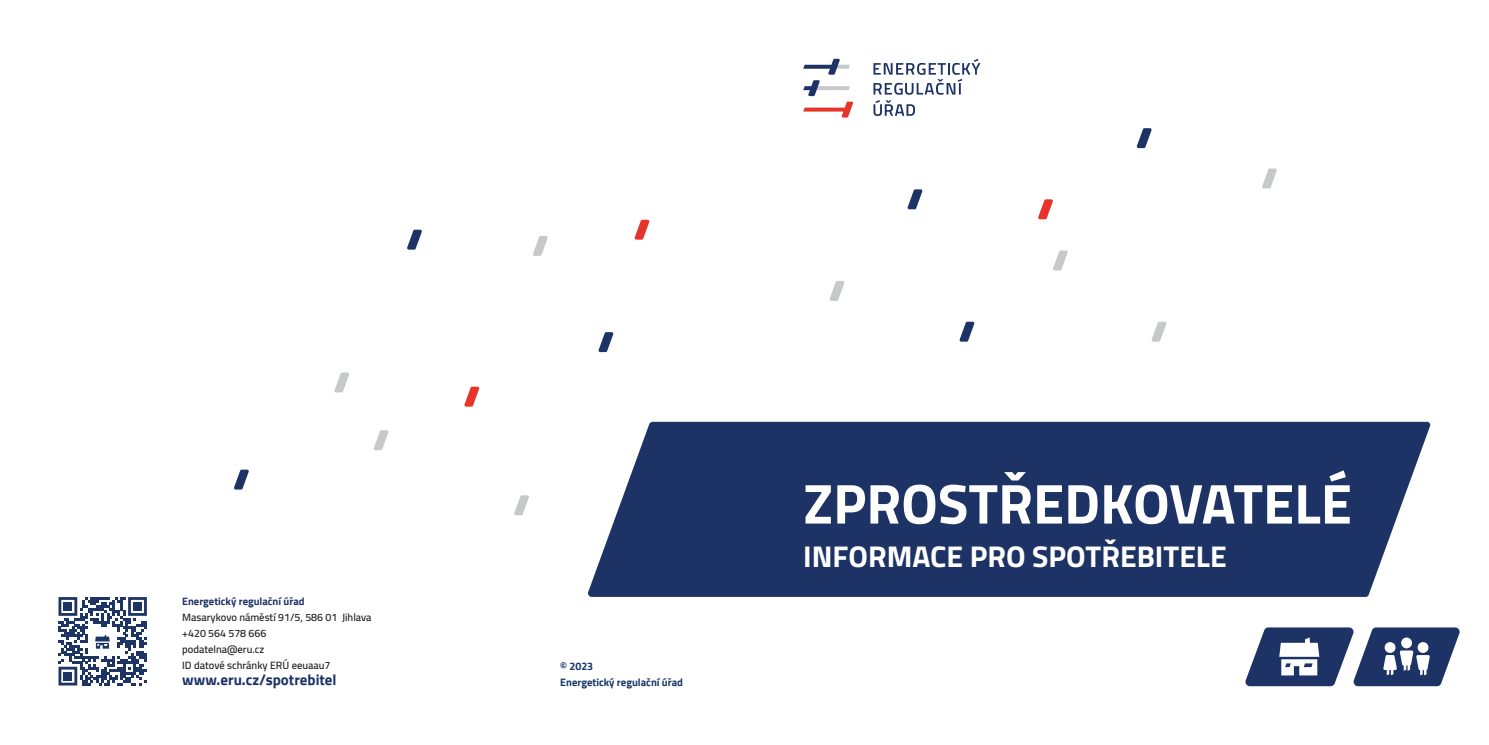
<style>
.page{position:relative;width:1489px;height:745px;background:#fff}
.page>*{position:absolute;margin:0;border:0;box-sizing:border-box;transform-origin:0 0}
.t1{font:700 56.25px "Cairo";color:#fff}
.t2{font:700 30px "Cairo";color:#fff}
.t3{font:700 15px "Cairo";color:#1e3365}
.t4{font:600 10.62px/16px "Cairo";color:#231f20}
.t5{font:700 10.62px/16px "Cairo";color:#193868}
.t6{font:700 10.62px "Cairo";color:#1e3365}
</style>
<div class="page">
<svg style="left:588px;top:421px;width:842px;height:175px;background:#2f4270"></svg>
<svg style="left:803px;top:59px;width:50px;height:58px"></svg>
<svg style="left:873px;top:59px;width:107px;height:57px"></svg>
<svg style="left:58px;top:597px;width:89px;height:88px"></svg>
<div style="left:64px;top:602px;width:8px;height:8px;background:#1d3565"></div>
<div style="left:133px;top:602px;width:8px;height:8px;background:#1d3565"></div>
<div style="left:64px;top:671px;width:8px;height:8px;background:#1d3565"></div>
<img style="left:88px;top:626px;width:29px;height:29px">
<svg style="left:1245px;top:627px;width:215px;height:58px"></svg>
<svg style="left:907px;top:189px;width:15px;height:20px"></svg>
<svg style="left:829px;top:281px;width:15px;height:20px"></svg>
<svg style="left:1053px;top:250px;width:14px;height:20px"></svg>
<svg style="left:959px;top:321px;width:15px;height:20px"></svg>
<svg style="left:1038px;top:199px;width:15px;height:20px"></svg>
<svg style="left:1262px;top:168px;width:14px;height:20px"></svg>
<svg style="left:1151px;top:321px;width:15px;height:20px"></svg>
<svg style="left:1136px;top:128px;width:15px;height:20px"></svg>
<svg style="left:598px;top:332px;width:15px;height:20px"></svg>
<svg style="left:634px;top:219px;width:15px;height:20px"></svg>
<svg style="left:533px;top:236px;width:15px;height:20px"></svg>
<svg style="left:334px;top:372px;width:15px;height:20px"></svg>
<svg style="left:464px;top:386px;width:15px;height:20px"></svg>
<svg style="left:514px;top:495px;width:15px;height:20px"></svg>
<svg style="left:373px;top:430px;width:16px;height:20px"></svg>
<svg style="left:234px;top:469px;width:15px;height:20px"></svg>
<svg style="left:407px;top:229px;width:15px;height:20px"></svg>
<p class="t6" style="left:182px;top:595px;width:124px">Energetický regulační úřad</p>
<p class="t4" style="left:182px;top:609px;width:191px">Masarykovo náměstí 91/5, 586 01 Jihlava +420 564 578 666<br>podatelna@eru.cz<br>ID datové schránky ERÚ eeuaau7</p>
<h3 class="t3" style="left:182px;top:671px;width:156px">www.eru.cz/spotrebitel</h3>
<p class="t5" style="left:560px;top:657px;width:124px">© 2023<br>Energetický regulační úřad</p>
<h1 class="t1" style="left:803px;top:457px;width:550px">ZPROSTŘEDKOVATELÉ</h1>
<h2 class="t2" style="left:803px;top:532px;width:425px">INFORMACE PRO SPOTŘEBITELE</h2>
</div>
